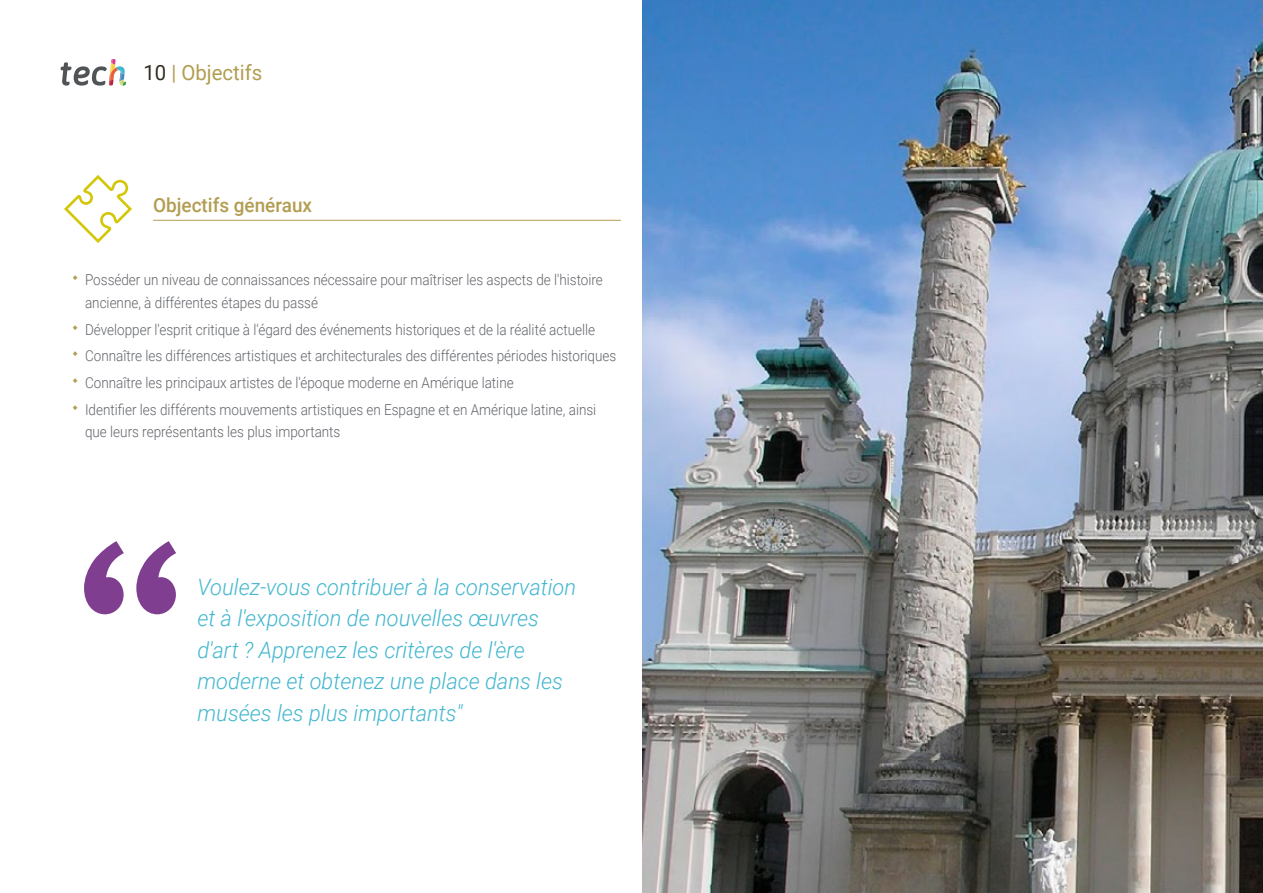
<style>
.page{position:relative;width:1263px;height:893px;background:#fff}
.page>*{position:absolute;margin:0;border:0;box-sizing:border-box;transform-origin:0 0}
.t1{font:italic 300 22.5px/31.5px "Roboto";color:#43b7cf}
.t2{font:21px "Roboto";color:#b39d51}
.t3{font:500 19.5px "Roboto";color:#b39d51}
.t4{font:300 15px/26.7px "Roboto";color:#61646a;scale:.9 1}
.s1{color:#312e20}
</style>
<div class="page">
<hr style="left:153px;top:220px;width:468px;height:1px;background:#b39d51">
<svg style="left:64px;top:175px;width:68px;height:68px"></svg>
<svg style="left:84px;top:541px;width:92px;height:73px"></svg>
<img style="left:642px;top:0;width:621px;height:893px">
<svg style="left:61px;top:59px;width:65px;height:27px"></svg>
<h2 class="t2" style="left:144px;top:57px;width:120px"><span class="s1">10</span> | Objectifs</h2>
<h3 class="t3" style="left:153px;top:191px;width:160px">Objectifs généraux</h3>
<p class="t4" style="left:85px;top:268px;width:577px;line-height:22.5px">Posséder un niveau de connaissances nécessaire pour maîtriser les aspects de l'histoire ancienne, à différentes étapes du passé</p>
<p class="t4" style="left:85px;top:315px;width:592px">Développer l'esprit critique à l'égard des événements historiques et de la réalité actuelle Connaître les différences artistiques et architecturales des différentes périodes historiques Connaître les principaux artistes de l'époque moderne en Amérique latine<br>Identifier les différents mouvements artistiques en Espagne et en Amérique latine, ainsi</p>
<p class="t4" style="left:85px;top:418px;width:285px">que leurs représentants les plus importants</p>
<h1 class="t1" style="left:197px;top:570px;width:380px">Voulez-vous contribuer à la conservation et à l'exposition de nouvelles œuvres d'art ? Apprenez les critères de l'ère moderne et obtenez une place dans les musées les plus importants"</h1>
</div>
